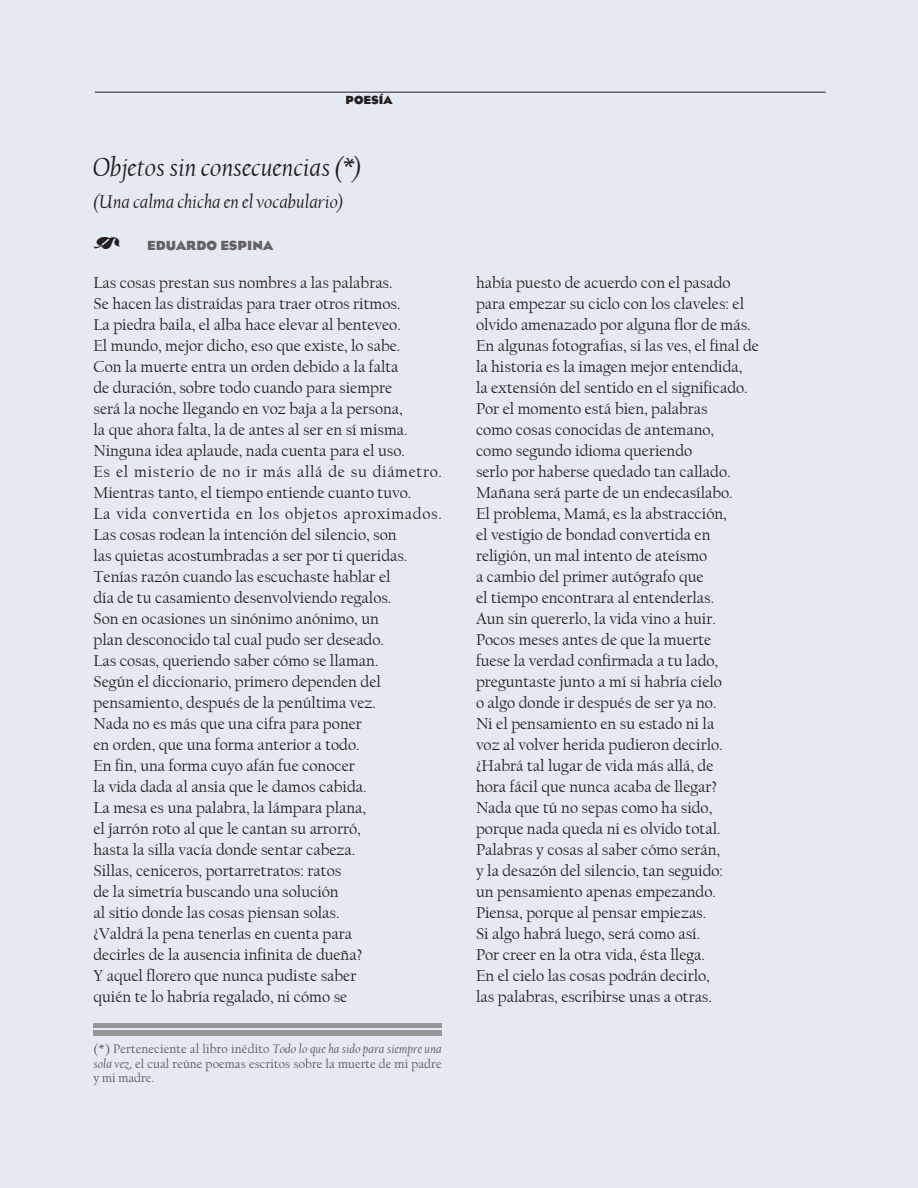
<style>
.page{position:relative;width:918px;height:1188px;background:#e5e9f2}
.page>*{position:absolute;margin:0;border:0;box-sizing:border-box;transform-origin:0 0}
.nombre_poema{font:italic 27px "Californian FB";color:#231f20}
.subspoema{font:italic 19.5px "Californian FB";color:#231f20}
.t1{font:16.5px/21px "Californian FB";color:#231f20}
.t2{font:16.5px/21px "Californian FB";letter-spacing:.04em;color:#231f20}
.autorpoema{font:700 13.5px "Eagle";color:#636366}
.notas_de_pie{font:12.9px/14.4px "Californian FB";letter-spacing:.01em;color:#57585a;text-align:justify}
.t3{font:700 12px "Eagle";color:#231f20}
.s1{font-family:"Type Embellishments One Let Plain";font-weight:400;font-size:21px;color:#231f20}
.s2{font-style:italic}
</style>
<div class="page">
<hr style="left:95px;top:92px;width:731px;height:1px;background:#231f20">
<div style="left:94px;top:1023px;width:348px;height:13px;background:#939598"></div>
<hr style="left:94px;top:1029px;width:348px;height:1px;background:#e5e9f2">
<p class="t3" style="left:346px;top:93px;width:49px">POESÍA</p>
<p class="nombre_poema" style="left:93px;top:152px;width:271px">Objetos sin consecuencias (*)</p>
<p class="subspoema" style="left:93px;top:190px;width:252px">(Una calma chicha en el vocabulario)</p>
<p class="autorpoema" style="left:93px;top:238px;width:182px"><span class="s1">_</span> EDUARDO ESPINA</p>
<p class="t1" style="left:94px;top:273px;width:301px">Las cosas prestan sus nombres a las palabras.</p>
<p class="t1" style="left:94px;top:294px;width:309px">Se hacen las distraídas para traer otros ritmos.</p>
<p class="t1" style="left:94px;top:315px;width:309px">La piedra baila, el alba hace elevar al benteveo.</p>
<p class="t1" style="left:94px;top:336px;width:308px">El mundo, mejor dicho, eso que existe, lo sabe.</p>
<p class="t1" style="left:94px;top:357px;width:307px">Con la muerte entra un orden debido a la falta</p>
<p class="t1" style="left:94px;top:378px;width:300px">de duración, sobre todo cuando para siempre</p>
<p class="t1" style="left:94px;top:399px;width:311px">será la noche llegando en voz baja a la persona,</p>
<p class="t1" style="left:94px;top:420px;width:316px">la que ahora falta, la de antes al ser en sí misma.</p>
<p class="t1" style="left:94px;top:441px;width:313px">Ninguna idea aplaude, nada cuenta para el uso.</p>
<p class="t1" style="left:94px;top:462px;width:350px">Es el misterio de no ir más allá de su diámetro.<br>Mientras tanto, el tiempo entiende cuanto tuvo.</p>
<p class="t2" style="left:94px;top:504px;width:350px">La vida convertida en los objetos aproximados.<br>Las cosas rodean la intención del silencio, son</p>
<p class="t1" style="left:94px;top:546px;width:315px">las quietas acostumbradas a ser por ti queridas.</p>
<p class="t1" style="left:94px;top:567px;width:299px">Tenías razón cuando las escuchaste hablar el</p>
<p class="t1" style="left:94px;top:588px;width:299px">día de tu casamiento desenvolviendo regalos.</p>
<p class="t1" style="left:94px;top:609px;width:287px">Son en ocasiones un sinónimo anónimo, un</p>
<p class="t1" style="left:94px;top:630px;width:292px">plan desconocido tal cual pudo ser deseado.</p>
<p class="t1" style="left:94px;top:651px;width:287px">Las cosas, queriendo saber cómo se llaman.</p>
<p class="t1" style="left:94px;top:672px;width:289px">Según el diccionario, primero dependen del</p>
<p class="t1" style="left:94px;top:693px;width:284px">pensamiento, después de la penúltima vez.</p>
<p class="t1" style="left:94px;top:714px;width:270px">Nada no es más que una cifra para poner</p>
<p class="t1" style="left:94px;top:735px;width:268px">en orden, que una forma anterior a todo.</p>
<p class="t1" style="left:94px;top:756px;width:263px">En fin, una forma cuyo afán fue conocer</p>
<p class="t1" style="left:94px;top:777px;width:275px">la vida dada al ansia que le damos cabida.</p>
<p class="t1" style="left:94px;top:798px;width:274px">La mesa es una palabra, la lámpara plana,</p>
<p class="t1" style="left:94px;top:819px;width:269px">el jarrón roto al que le cantan su arrorró,</p>
<p class="t1" style="left:94px;top:840px;width:263px">hasta la silla vacía donde sentar cabeza.</p>
<p class="t1" style="left:94px;top:861px;width:249px">Sillas, ceniceros, portarretratos: ratos</p>
<p class="t1" style="left:94px;top:882px;width:247px">de la simetría buscando una solución</p>
<p class="t1" style="left:94px;top:903px;width:248px">al sitio donde las cosas piensan solas.</p>
<p class="t1" style="left:94px;top:924px;width:260px">¿Valdrá la pena tenerlas en cuenta para</p>
<p class="t1" style="left:94px;top:945px;width:270px">decirles de la ausencia infinita de dueña?</p>
<p class="t1" style="left:94px;top:966px;width:264px">Y aquel florero que nunca pudiste saber</p>
<p class="t1" style="left:94px;top:987px;width:255px">quién te lo habría regalado, ni cómo se</p>
<p class="notas_de_pie" style="left:94px;top:1042px;width:350px">(*) Perteneciente al libro inédito <span class="s2">Todo lo que ha sido para siempre una sola vez</span>, el cual reúne poemas escritos sobre la muerte de mi padre y mi madre.</p>
<p class="t1" style="left:476px;top:273px;width:256px">había puesto de acuerdo con el pasado</p>
<p class="t1" style="left:476px;top:294px;width:270px">para empezar su ciclo con los claveles: el</p>
<p class="t1" style="left:476px;top:315px;width:276px">olvido amenazado por alguna flor de más.</p>
<p class="t1" style="left:476px;top:336px;width:284px">En algunas fotografías, si las ves, el final de</p>
<p class="t1" style="left:476px;top:357px;width:268px">la historia es la imagen mejor entendida,</p>
<p class="t1" style="left:476px;top:378px;width:273px">la extensión del sentido en el significado.</p>
<p class="t1" style="left:476px;top:399px;width:233px">Por el momento está bien, palabras</p>
<p class="t1" style="left:476px;top:420px;width:240px">como cosas conocidas de antemano,</p>
<p class="t1" style="left:476px;top:441px;width:218px">como segundo idioma queriendo</p>
<p class="t1" style="left:476px;top:462px;width:256px">serlo por haberse quedado tan callado.</p>
<p class="t1" style="left:476px;top:483px;width:258px">Mañana será parte de un endecasílabo.</p>
<p class="t1" style="left:476px;top:504px;width:252px">El problema, Mamá, es la abstracción,</p>
<p class="t1" style="left:476px;top:525px;width:236px">el vestigio de bondad convertida en</p>
<p class="t1" style="left:476px;top:546px;width:233px">religión, un mal intento de ateísmo</p>
<p class="t1" style="left:476px;top:567px;width:229px">a cambio del primer autógrafo que</p>
<p class="t1" style="left:476px;top:588px;width:240px">el tiempo encontrara al entenderlas.</p>
<p class="t1" style="left:476px;top:609px;width:241px">Aun sin quererlo, la vida vino a huir.</p>
<p class="t1" style="left:476px;top:630px;width:237px">Pocos meses antes de que la muerte</p>
<p class="t1" style="left:476px;top:651px;width:244px">fuese la verdad confirmada a tu lado,</p>
<p class="t1" style="left:476px;top:672px;width:248px">preguntaste junto a mí si habría cielo</p>
<p class="t1" style="left:476px;top:693px;width:242px">o algo donde ir después de ser ya no.</p>
<p class="t1" style="left:476px;top:714px;width:240px">Ni el pensamiento en su estado ni la</p>
<p class="t1" style="left:476px;top:735px;width:248px">voz al volver herida pudieron decirlo.</p>
<p class="t1" style="left:476px;top:756px;width:239px">¿Habrá tal lugar de vida más allá, de</p>
<p class="t1" style="left:476px;top:777px;width:243px">hora fácil que nunca acaba de llegar?</p>
<p class="t1" style="left:476px;top:798px;width:238px">Nada que tú no sepas como ha sido,</p>
<p class="t1" style="left:476px;top:819px;width:246px">porque nada queda ni es olvido total.</p>
<p class="t1" style="left:476px;top:840px;width:246px">Palabras y cosas al saber cómo serán,</p>
<p class="t1" style="left:476px;top:861px;width:249px">y la desazón del silencio, tan seguido:</p>
<p class="t1" style="left:476px;top:882px;width:242px">un pensamiento apenas empezando.</p>
<p class="t1" style="left:476px;top:903px;width:232px">Piensa, porque al pensar empiezas.</p>
<p class="t1" style="left:476px;top:924px;width:226px">Si algo habrá luego, será como así.</p>
<p class="t1" style="left:476px;top:945px;width:231px">Por creer en la otra vida, ésta llega.</p>
<p class="t1" style="left:476px;top:966px;width:235px">En el cielo las cosas podrán decirlo,</p>
<p class="t1" style="left:476px;top:987px;width:238px">las palabras, escribirse unas a otras.</p>
</div>
